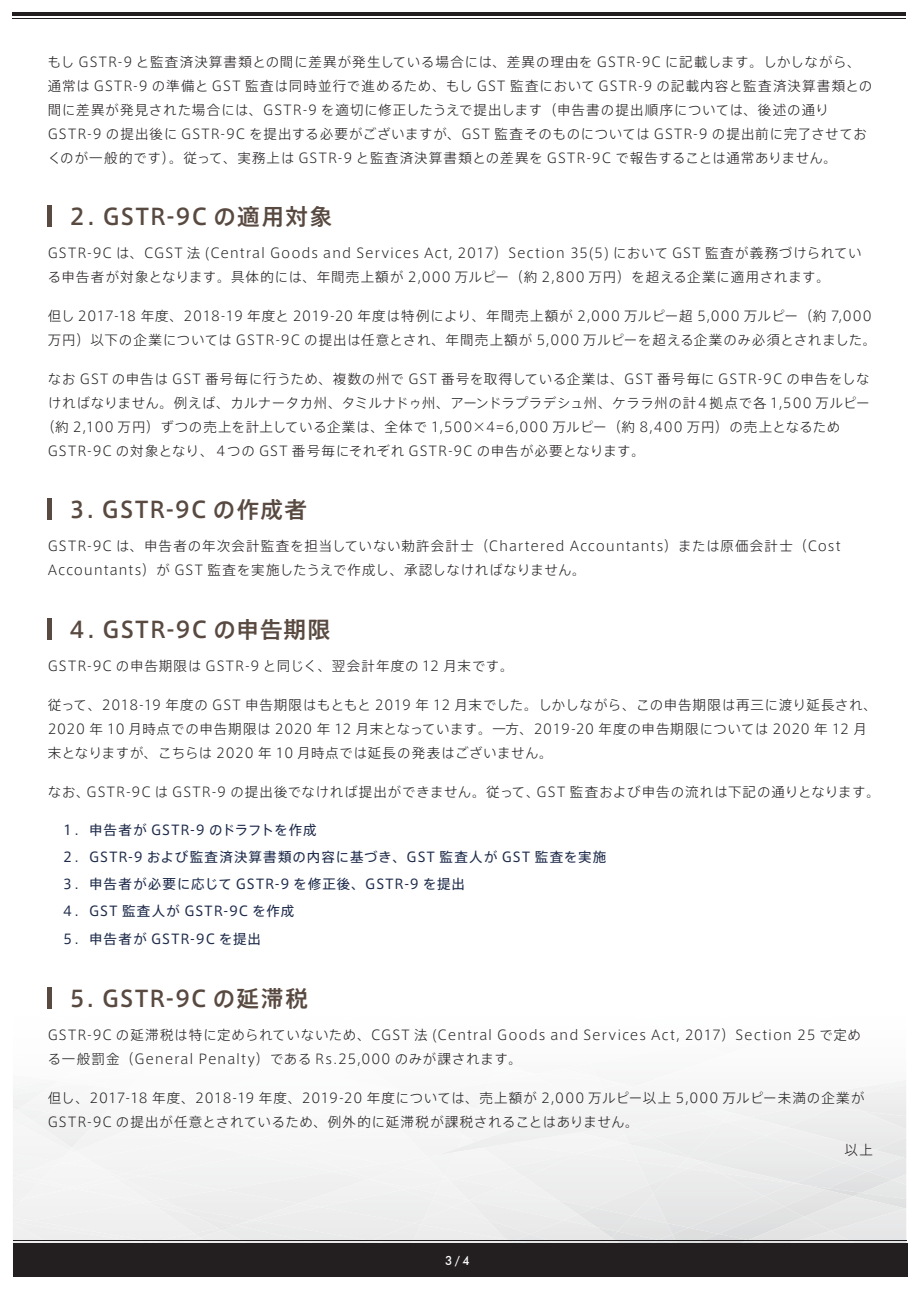
<style>
.page{position:relative;width:919px;height:1289px;background:#fff}
.page>*{position:absolute;margin:0;border:0;box-sizing:border-box;transform-origin:0 0}
.t1{font:500 22.5px "Axis Std";letter-spacing:.06em;color:#594a41}
.t2{font:300 13.5px/24px "Axis Std";letter-spacing:.055em;color:#231f20}
.t3{font:13.5px/27px "Axis Std";letter-spacing:.075em;color:#1e2b4a}
.t4{font:300 13.5px "Axis Std";letter-spacing:.025em;color:#231f20}
.t5{font:300 13.5px "Axis Std";letter-spacing:.075em;color:#231f20}
.t6{font:500 12.75px "Futura BT";color:#fff;scale:.94 1}
</style>
<div class="page">
<svg style="left:13px;top:987px;width:893px;height:290px"></svg>
<div style="left:13px;top:1242px;width:894px;height:34px;background:#231f20"></div>
<hr style="left:13px;top:1240px;width:893px;height:1px;background:#231f20">
<hr style="left:12px;top:13px;width:893px;height:3px;background:#231f20">
<hr style="left:12px;top:18px;width:893px;height:1px;background:#231f20">
<hr style="left:48px;top:206px;width:4px;height:21px;background:#594a41">
<hr style="left:48px;top:498px;width:4px;height:21px;background:#594a41">
<hr style="left:48px;top:618px;width:4px;height:21px;background:#594a41">
<hr style="left:48px;top:987px;width:4px;height:21px;background:#594a41">
<p class="t2" style="left:48px;top:49px;width:826px">もし GSTR-9 と監査済決算書類との間に差異が発生している場合には、差異の理由を GSTR-9C に記載します。しかしながら、通常は GSTR-9 の準備と GST 監査は同時並行で進めるため、もし GST 監査において GSTR-9 の記載内容と監査済決算書類との間に差異が発見された場合には、GSTR-9 を適切に修正したうえで提出します（申告書の提出順序については、後述の通りGSTR-9 の提出後に GSTR-9C を提出する必要がございますが、GST 監査そのものについては GSTR-9 の提出前に完了させておくのが一般的です）。従って、実務上は GSTR-9 と監査済決算書類との差異を GSTR-9C で報告することは通常ありません。</p>
<h1 class="t1" style="left:66px;top:200px;width:268px">２. GSTR-9C の適用対象</h1>
<p class="t2" style="left:48px;top:240px;width:815px">GSTR-9C は、CGST 法 (Central Goods and Services Act, 2017）Section 35(5) において GST 監査が義務づけられている申告者が対象となります。具体的には、年間売上額が 2,000 万ルピー（約 2,800 万円）を超える企業に適用されます。</p>
<p class="t2" style="left:48px;top:303px;width:830px">但し 2017-18 年度、2018-19 年度と 2019-20 年度は特例により、年間売上額が 2,000 万ルピー超 5,000 万ルピー（約 7,000万円）以下の企業については GSTR-9C の提出は任意とされ、年間売上額が 5,000 万ルピーを超える企業のみ必須とされました。</p>
<p class="t2" style="left:48px;top:366px;width:823px">なお GST の申告は GST 番号毎に行うため、複数の州で GST 番号を取得している企業は、GST 番号毎に GSTR-9C の申告をしな</p>
<p class="t4" style="left:48px;top:393px;width:823px">ければなりません。例えば、カルナータカ州、タミルナドゥ州、アーンドラプラデシュ州、ケララ州の計４拠点で各 1,500 万ルピー</p>
<p class="t2" style="left:41px;top:414px;width:800px">（約 2,100 万円）ずつの売上を計上している企業は、全体で 1,500×4=6,000 万ルピー（約 8,400 万円）の売上となるため</p>
<p class="t2" style="left:48px;top:438px;width:598px">GSTR-9C の対象となり、４つの GST 番号毎にそれぞれ GSTR-9C の申告が必要となります。</p>
<h1 class="t1" style="left:66px;top:492px;width:242px">３. GSTR-9C の作成者</h1>
<p class="t2" style="left:48px;top:532px;width:794px">GSTR-9C は、申告者の年次会計監査を担当していない勅許会計士（Chartered Accountants）または原価会計士（Cost<br>Accountants）が GST 監査を実施したうえで作成し、承認しなければなりません。</p>
<h1 class="t1" style="left:66px;top:612px;width:266px">４. GSTR-9C の申告期限</h1>
<p class="t5" style="left:48px;top:655px;width:467px">GSTR-9C の申告期限は GSTR-9 と同じく、翌会計年度の 12 月末です。</p>
<p class="t2" style="left:48px;top:691px;width:830px">従って、2018-19 年度の GST 申告期限はもともと 2019 年 12 月末でした。しかしながら、この申告期限は再三に渡り延長され、<br>2020 年 10 月時点での申告期限は 2020 年 12 月末となっています。一方、2019-20 年度の申告期限については 2020 年 12 月末となりますが、こちらは 2020 年 10 月時点では延長の発表はございません。</p>
<p class="t2" style="left:48px;top:778px;width:833px">なお、GSTR-9C は GSTR-9 の提出後でなければ提出ができません。従って、GST 監査および申告の流れは下記の通りとなります。</p>
<p class="t3" style="left:61px;top:816px;width:547px">１．申告者が GSTR-9 のドラフトを作成<br>２．GSTR-9 および監査済決算書類の内容に基づき、GST 監査人が GST 監査を実施<br>３．申告者が必要に応じて GSTR-9 を修正後、GSTR-9 を提出<br>４．GST 監査人が GSTR-9C を作成<br>５．申告者が GSTR-9C を提出</p>
<h1 class="t1" style="left:66px;top:981px;width:243px">５. GSTR-9C の延滞税</h1>
<p class="t2" style="left:48px;top:1021px;width:814px">GSTR-9C の延滞税は特に定められていないため、CGST 法 (Central Goods and Services Act, 2017）Section 25 で定める一般罰金（General Penalty）である Rs.25,000 のみが課されます。</p>
<p class="t2" style="left:48px;top:1084px;width:818px">但し、2017-18 年度、2018-19 年度、2019-20 年度については、売上額が 2,000 万ルピー以上 5,000 万ルピー未満の企業が<br>GSTR-9C の提出が任意とされているため、例外的に延滞税が課税されることはありません。</p>
<p class="t6" style="left:445px;top:1253px;width:27px">3/4</p>
<p class="t2" style="left:844px;top:1137px;width:30px">以上</p>
</div>
